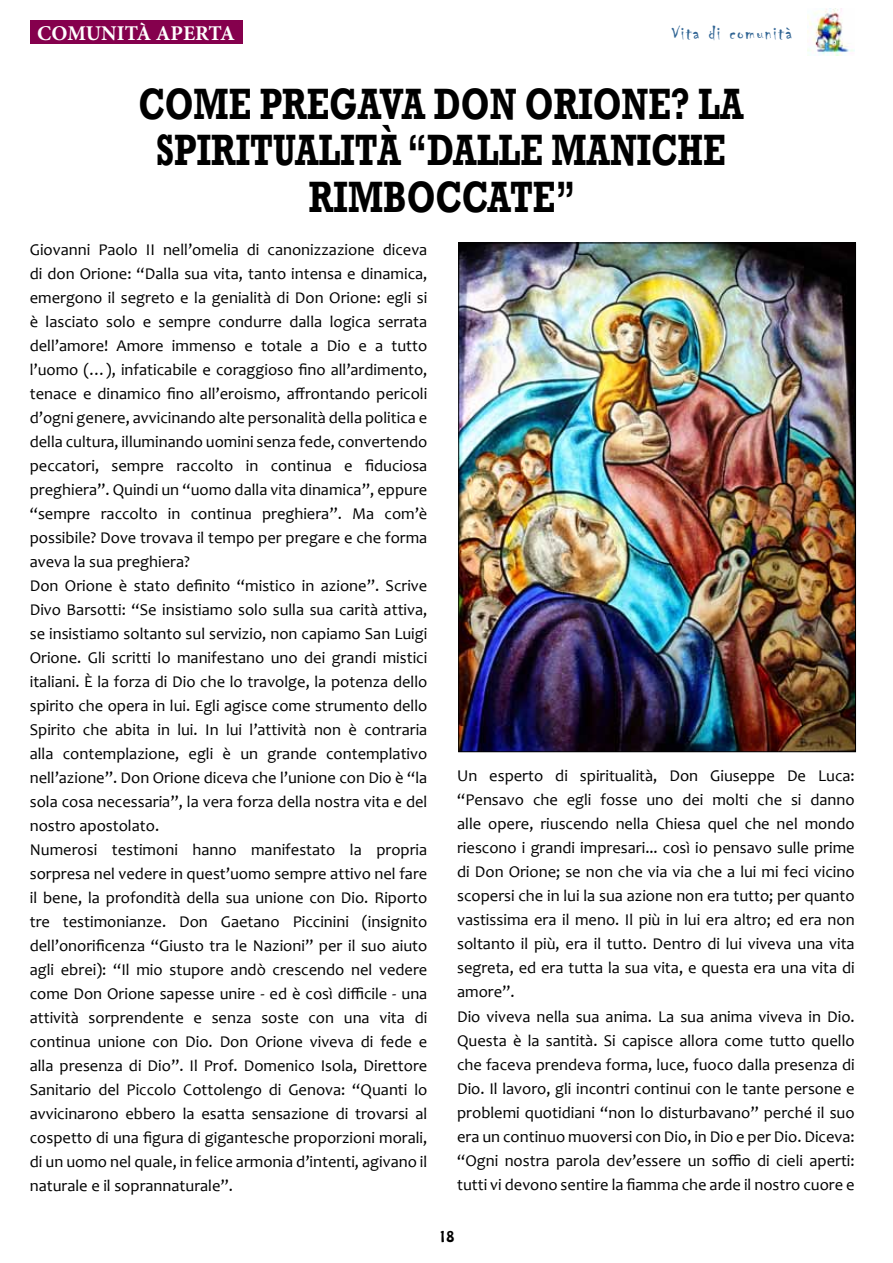
<style>
.page{position:relative;width:893px;height:1263px;background:#fff}
.page>*{position:absolute;margin:0;border:0;box-sizing:border-box;transform-origin:0 0}
.t1{font:700 45px/46.5px "Rockwell";color:#000;text-align:center;scale:.75 1}
.t2{font:700 21px "Minion Pro";color:#fff}
.t3{font:21px "Chiller";letter-spacing:.07em;color:#316594}
.t4{font:16.5px/24px "Candara";color:#000}
.t5{font:13.5px "Hobo Std";color:#000}
</style>
<div class="page">
<div style="left:30px;top:21px;width:212px;height:23px;background:#85004d"></div>
<img style="left:808px;top:8px;width:46px;height:47px">
<img style="left:460px;top:245px;width:394px;height:505px">
<p class="t2" style="left:37px;top:18px;width:199px">COMUNITÀ APERTA</p>
<p class="t3" style="left:672px;top:21px;width:122px">Vita di comunità</p>
<h1 class="t1" style="left:138px;top:81px;width:808px">COME PREGAVA DON ORIONE? LA<br>SPIRITUALITÀ “DALLE MANICHE<br>RIMBOCCATE”</h1>
<p class="t4" style="left:30px;top:237px;width:399px">Giovanni Paolo II nell’omelia di canonizzazione diceva di don Orione: “Dalla sua vita, tanto intensa e dinamica, emergono il segreto e la genialità di Don Orione: egli si è lasciato solo e sempre condurre dalla logica serrata dell’amore! Amore immenso e totale a Dio e a tutto l’uomo (…), infaticabile e coraggioso fino all’ardimento, tenace e dinamico fino all’eroismo, affrontando pericoli d’ogni genere, avvicinando alte personalità della politica e della cultura, illuminando uomini senza fede, convertendo peccatori, sempre raccolto in continua e fiduciosa preghiera”. Quindi un “uomo dalla vita dinamica”, eppure “sempre raccolto in continua preghiera”. Ma com’è possibile? Dove trovava il tempo per pregare e che forma aveva la sua preghiera?<br>Don Orione è stato definito “mistico in azione”. Scrive Divo Barsotti: “Se insistiamo solo sulla sua carità attiva, se insistiamo soltanto sul servizio, non capiamo San Luigi Orione. Gli scritti lo manifestano uno dei grandi mistici italiani. È la forza di Dio che lo travolge, la potenza dello spirito che opera in lui. Egli agisce come strumento dello Spirito che abita in lui. I n lui l’attività non è contraria alla contemplazione, egli è un grande contemplativo nell’azione”. Don Orione diceva che l’unione con Dio è “la sola cosa necessaria”, la vera forza della nostra vita e del nostro apostolato.<br>N umerosi testimoni hanno manifestato la propria sorpresa nel vedere in quest’uomo sempre attivo nel fare il bene, la profondità della sua unione con Dio. Riporto tre testimonianze. Don Gaetano Piccinini (insignito dell’onorificenza “Giusto tra le Nazioni” per il suo aiuto agli ebrei): “I l mio stupore andò crescendo nel vedere come Don Orione sapesse unire - ed è così difficile - una attività sorprendente e senza soste con una vita di continua unione con Dio. Don Orione viveva di fede e alla presenza di Dio”. I l Prof. Domenico I sola, Direttore Sanitario del Piccolo Cottolengo di Genova: “Quanti lo avvicinarono ebbero la esatta sensazione di trovarsi al cospetto di una figura di gigantesche proporzioni morali, di un uomo nel quale, in felice armonia d’intenti, agivano il naturale e il soprannaturale”.</p>
<p class="t4" style="left:457px;top:764px;width:399px">U n esperto di spiritualità, Don Giuseppe De Luca: “Pensavo che egli fosse uno dei molti che si danno alle opere, riuscendo nella Chiesa quel che nel mondo riescono i grandi impresari... così io pensavo sulle prime di Don Orione; se non che via via che a lui mi feci vicino scopersi che in lui la sua azione non era tutto; per quanto vastissima era il meno. I l più in lui era altro; ed era non soltanto il più, era il tutto. Dentro di lui viveva una vita segreta, ed era tutta la sua vita, e questa era una vita di amore”.<br>Dio viveva nella sua anima. La sua anima viveva in Dio.<br>Questa è la santità. Si capisce allora come tutto quello che faceva prendeva forma, luce, fuoco dalla presenza di Dio. I l lavoro, gli incontri continui con le tante persone e problemi quotidiani “non lo disturbavano” perché il suo era un continuo muoversi con Dio, in Dio e per Dio. Diceva: “Ogni nostra parola dev’essere un soffio di cieli aperti: tutti vi devono sentire la fiamma che arde il nostro cuore e</p>
<p class="t5" style="left:439px;top:1227px;width:17px">18</p>
</div>
